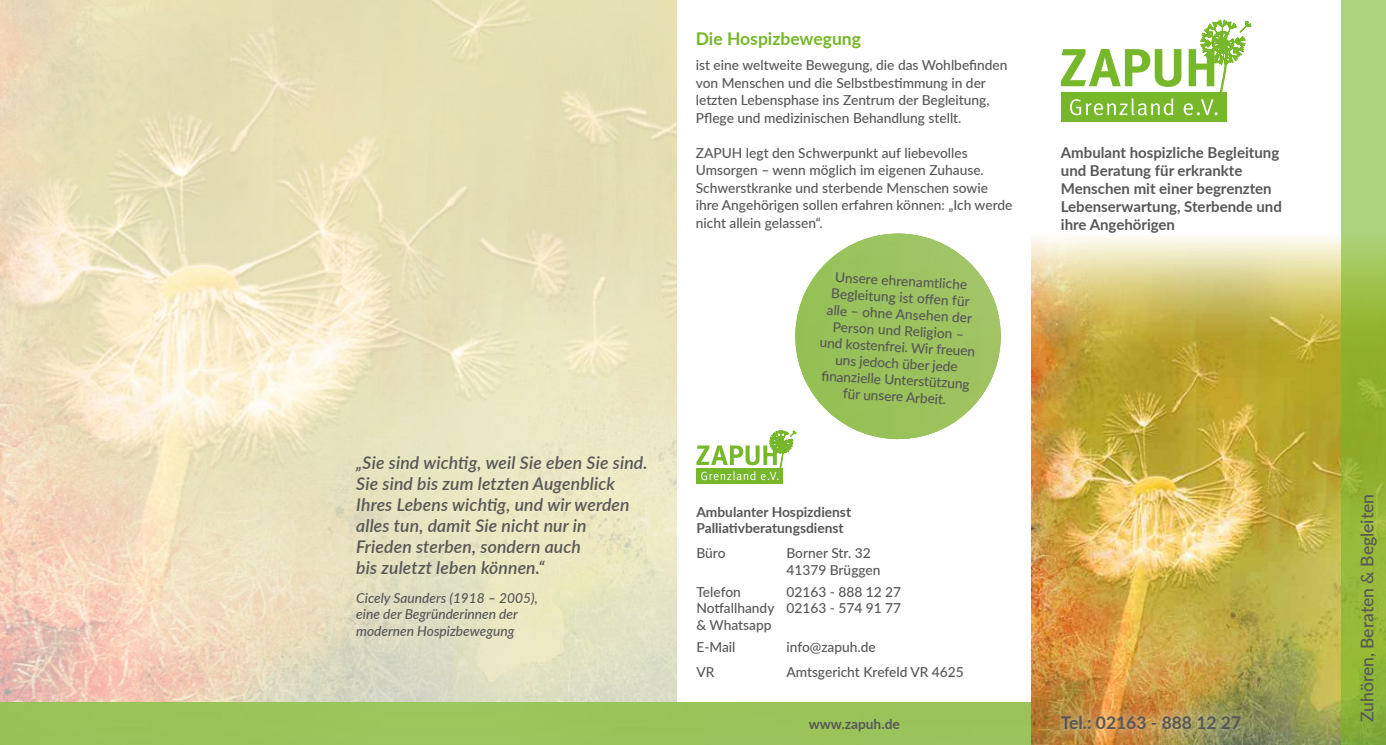
<style>
.page{position:relative;width:1386px;height:745px;background:#fff}
.page>*{position:absolute;margin:0;border:0;box-sizing:border-box;transform-origin:0 0}
.t1{font:italic 600 17.5px/21px "Lato";letter-spacing:.01em;color:#575756}
.t2{font:500 17.5px "Lato";color:#575756}
.t3{font:700 17.5px "Lato";color:#575756}
.t4{font:700 17.5px "Lato";color:#76b729}
.t5{font:700 15px/18px "Lato";color:#575756}
.t6{font:500 13.75px/16.5px "Lato";color:#575756}
.t7{font:italic 500 13.75px/16.5px "Lato";color:#575756}
.t8{font:700 13.75px/16.5px "Lato";color:#575756}
</style>
<div class="page">
<img style="left:0;top:0;width:677px;height:701px">
<div style="left:696px;top:468px;width:87px;height:15px;background:#76b82a"></div>
<svg style="left:696px;top:430px;width:98px;height:50px"></svg>
<img style="left:792px;top:233px;width:209px;height:209px">
<div style="left:0;top:701px;width:1031px;height:43px;background:#9ac45b"></div>
<img style="left:1031px;top:236px;width:310px;height:508px">
<div style="left:1060px;top:92px;width:166px;height:30px;background:#76b82a"></div>
<svg style="left:1060px;top:20px;width:191px;height:95px"></svg>
<svg style="left:1341px;top:0;width:44px;height:744px;background:#9bbf4e"></svg>
<div style="left:1047px;top:700px;width:207px;height:43px;background:#fff;opacity:.75"></div>
<p class="t1" style="left:356px;top:451px;width:293px">„Sie sind wichtig, weil Sie eben Sie sind.<br>Sie sind bis zum letzten Augenblick Ihres Lebens wichtig, und wir werden alles tun, damit Sie nicht nur in<br>Frieden sterben, sondern auch<br>bis zuletzt leben können.“</p>
<p class="t7" style="left:356px;top:588px;width:183px">Cicely Saunders (1918 – 2005), eine der Begründerinnen der modernen Hospizbewegung</p>
<p class="t4" style="left:696px;top:26px;width:167px">Die Hospizbewegung</p>
<p class="t6" style="left:696px;top:56px;width:313px;line-height:17.5px">ist eine weltweite Bewegung, die das Wohlbefinden von Menschen und die Selbstbestimmung in der letzten Lebensphase ins Zentrum der Begleitung, Pflege und medizinischen Behandlung stellt.</p>
<p class="t6" style="left:696px;top:143px;width:318px;line-height:17.5px">ZAPUH legt den Schwerpunkt auf liebevolles Umsorgen – wenn möglich im eigenen Zuhause.<br>Schwerstkranke und sterbende Menschen sowie ihre Angehörigen sollen erfahren können: „Ich werde nicht allein gelassen“.</p>
<p class="t6" style="left:823px;top:268px;width:157px;text-align:center;rotate:3deg">Unsere ehrenamtliche<br>Begleitung ist off en für alle – ohne Ansehen der<br>Person und Religion – und kostenfrei. Wir freuen uns jedoch über jede<br>fi nanzielle Unterstützung für unsere Arbeit.</p>
<p class="t8" style="left:696px;top:502px;width:156px">Ambulanter Hospizdienst<br>Palliativberatungsdienst</p>
<p class="t6" style="left:696px;top:544px;width:31px">Büro</p>
<p class="t6" style="left:786px;top:544px;width:96px">Borner Str. 32<br>41379 Brüggen</p>
<p class="t6" style="left:696px;top:582px;width:46px">Telefon</p>
<p class="t6" style="left:696px;top:582px;width:206px;text-align:justify;text-indent:90px">02163 - 888 12 27<br>Notfallhandy 02163 - 574 91 77 &amp; Whatsapp</p>
<p class="t6" style="left:696px;top:637px;width:41px">E-Mail</p>
<p class="t6" style="left:786px;top:637px;width:91px">info@zapuh.de</p>
<p class="t6" style="left:696px;top:662px;width:20px">VR</p>
<p class="t6" style="left:786px;top:662px;width:179px">Amtsgericht Krefeld VR 4625</p>
<p class="t8" style="left:808px;top:714px;width:93px">www.zapuh.de</p>
<p class="t5" style="left:1060px;top:143px;width:222px">Ambulant hospizliche Begleitung und Beratung für erkrankte<br>Menschen mit einer begrenzten<br>Lebenserwartung, Sterbende und ihre Angehörigen</p>
<p class="t3" style="left:1060px;top:708px;width:182px">Tel.: 02163 - 888 12 27</p>
<p class="t2" style="left:1354px;top:721px;width:230px;rotate:-90deg">Zuhören, Beraten &amp; Begleiten</p>
</div>
